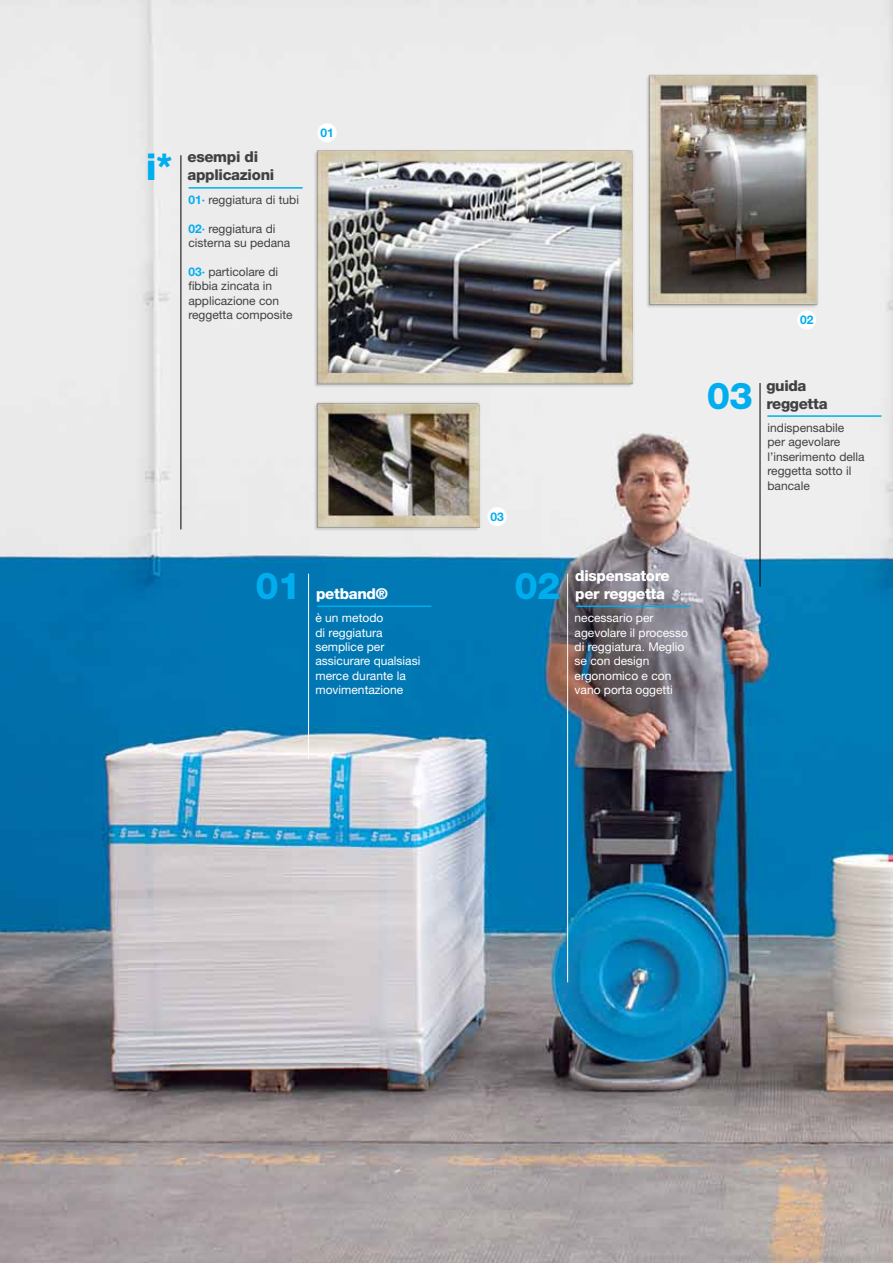
<style>
.page{position:relative;width:893px;height:1263px;background:#fff}
.page>*{position:absolute;margin:0;border:0;box-sizing:border-box;transform-origin:0 0}
.t1{font:800 37.05px "Helvetica Neue";color:#00aeef}
.t2{font:800 15px/18px "Helvetica Neue";letter-spacing:-.02em;color:#414042}
.t3{font:800 15px/18px "Helvetica Neue";letter-spacing:-.02em;color:#fff}
.t4{font:12px/14.4px "Helvetica Neue";color:#414042}
.t5{font:12px/14.4px "Helvetica Neue";color:#fff}
.t6{font:700 12px "Helvetica Neue";color:#00aeef}
.s1{font-weight:700;color:#00aeef}
</style>
<div class="page">
<img style="left:0;top:0;width:893px;height:1263px">
<img style="left:303px;top:138px;width:353px;height:274px">
<img style="left:312px;top:395px;width:178px;height:145px">
<img style="left:642px;top:70px;width:187px;height:244px">
<hr style="left:308px;top:574px;width:1px;height:185px;background:#fff">
<hr style="left:567px;top:574px;width:1px;height:408px;background:#fff">
<hr style="left:760px;top:383px;width:1px;height:204px;background:#000">
<hr style="left:317px;top:605px;width:114px;height:2px;background:#00aeef">
<hr style="left:576px;top:605px;width:114px;height:2px;background:#00aeef">
<hr style="left:767px;top:415px;width:114px;height:2px;background:#00aeef">
<hr style="left:181px;top:155px;width:1px;height:374px;background:#000">
<hr style="left:189px;top:187px;width:114px;height:2px;background:#00aeef">
<div style="left:797px;top:310px;width:19px;height:20px;background:#fff;border-radius:50%"></div>
<div style="left:317px;top:123px;width:20px;height:19px;background:#fff;border-radius:50%"></div>
<div style="left:487px;top:507px;width:20px;height:19px;background:#fff;border-radius:50%"></div>
<h1 class="t1" style="left:146px;top:145px;width:28px">i*</h1>
<p class="t2" style="left:188px;top:148px;width:88px">esempi di applicazioni</p>
<p class="t4" style="left:188px;top:192px;width:112px"><span class="s1">01·</span> reggiatura di tubi</p>
<p class="t4" style="left:188px;top:221px;width:104px"><span class="s1">02·</span> reggiatura di cisterna su pedana</p>
<p class="t4" style="left:188px;top:264px;width:106px"><span class="s1">03·</span> particolare di fibbia zincata in applicazione con reggetta composite</p>
<p class="t6" style="left:320px;top:125px;width:15px">01</p>
<p class="t6" style="left:800px;top:312px;width:15px">02</p>
<p class="t6" style="left:490px;top:509px;width:15px">03</p>
<h1 class="t1" style="left:255px;top:564px;width:47px">01</h1>
<h1 class="t1" style="left:514px;top:564px;width:47px">02</h1>
<p class="t3" style="left:316px;top:584px;width:73px">petband®</p>
<p class="t3" style="left:575px;top:566px;width:96px">dispensatore per reggetta</p>
<p class="t5" style="left:315px;top:611px;width:106px">è un metodo<br>di reggiatura semplice per assicurare qualsiasi merce durante la movimentazione</p>
<p class="t5" style="left:575px;top:611px;width:115px">necessario per agevolare il processo di reggiatura. Meglio se con design ergonomico e con vano porta oggetti</p>
<h1 class="t1" style="left:707px;top:373px;width:47px">03</h1>
<p class="t2" style="left:766px;top:376px;width:63px">guida reggetta</p>
<p class="t4" style="left:767px;top:420px;width:99px">indispensabile per agevolare l’inserimento della reggetta sotto il bancale</p>
</div>
